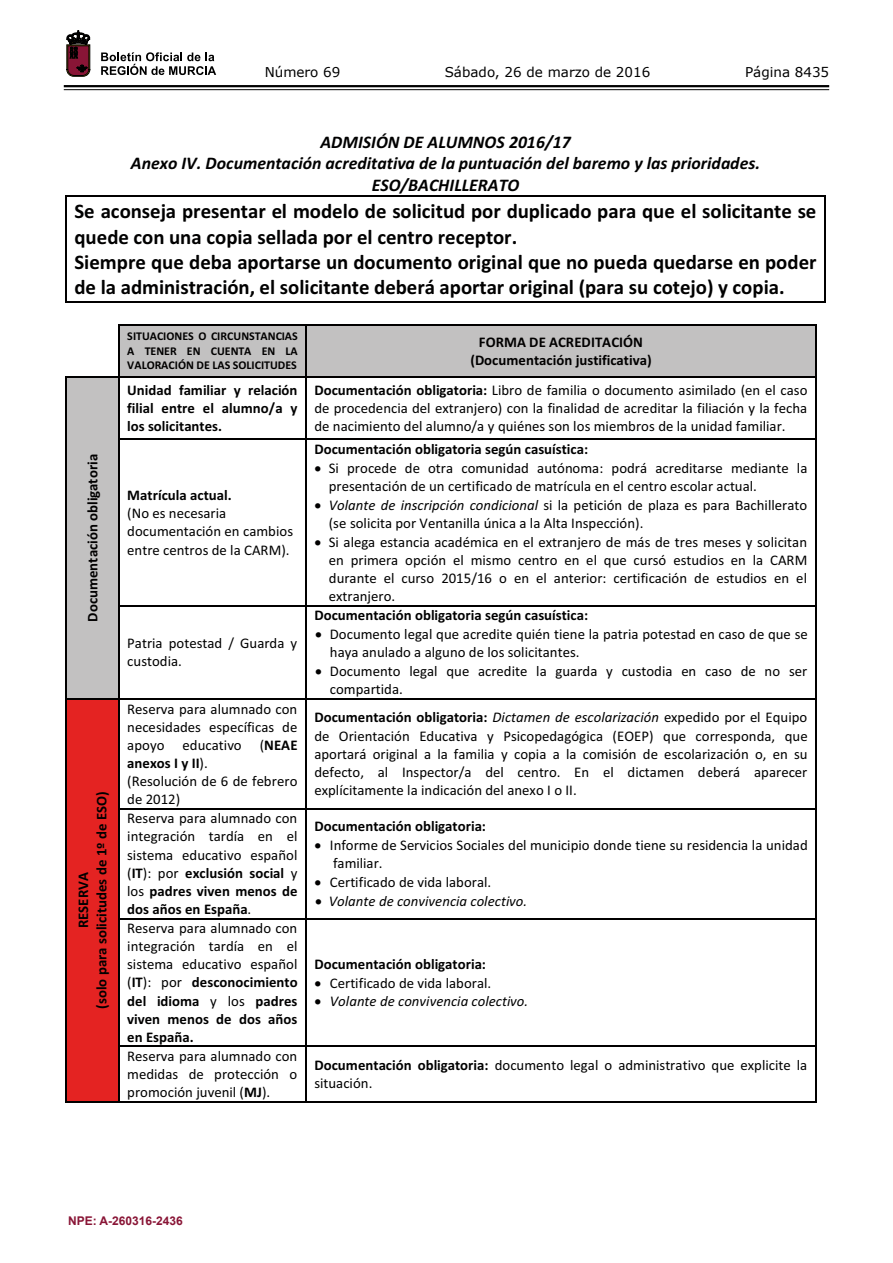
<style>
.page{position:relative;width:893px;height:1263px;background:#fff}
.page>*{position:absolute;margin:0;border:0;box-sizing:border-box;transform-origin:0 0}
.t1{font:700 20.85px/25.3px "Calibri";color:#010000}
.t2{font:italic 700 17.85px/21.8px "Calibri";color:#010000;text-align:center}
.t3{font:14.85px/18.1px "Calibri";color:#010000}
.t4{font:700 14.85px/18.1px "Calibri";letter-spacing:.005em;color:#010000;text-align:center}
.t5{font:italic 14.85px "Calibri";letter-spacing:.005em;color:#010000}
.t6{font:13.5px "Verdana";color:#000}
.t7{font:700 12px/14.4px "Calibri";color:#010000;text-align:justify}
.t8{font:700 12px "Arial";color:#891536}
.s1{font-weight:700}
.s2{font-style:italic}
</style>
<div class="page">
<hr style="left:64px;top:85px;width:765px;height:2px;background:#000">
<hr style="left:64px;top:89px;width:765px;height:1px;background:#000">
<svg style="left:101px;top:52px;width:115px;height:23px"></svg>
<svg style="left:67px;top:31px;width:23px;height:45px"></svg>
<hr style="left:65px;top:196px;width:761px;height:1px;background:#010000">
<hr style="left:65px;top:301px;width:761px;height:1px;background:#010000">
<svg style="left:65px;top:197px;width:1px;height:104px"></svg>
<svg style="left:825px;top:197px;width:1px;height:104px"></svg>
<svg style="left:119px;top:325px;width:186px;height:4px"></svg>
<div style="left:119px;top:329px;width:8px;height:44px;background:#c2c1c1"></div>
<div style="left:298px;top:329px;width:7px;height:44px;background:#c2c1c1"></div>
<hr style="left:119px;top:373px;width:186px;height:3px;background:#c2c1c1">
<div style="left:127px;top:329px;width:171px;height:15px;background:#c2c1c1"></div>
<div style="left:127px;top:344px;width:171px;height:14px;background:#c2c1c1"></div>
<div style="left:127px;top:358px;width:171px;height:15px;background:#c2c1c1"></div>
<div style="left:306px;top:325px;width:509px;height:8px;background:#c2c1c1"></div>
<div style="left:306px;top:333px;width:8px;height:36px;background:#c2c1c1"></div>
<div style="left:808px;top:333px;width:7px;height:36px;background:#c2c1c1"></div>
<div style="left:306px;top:369px;width:509px;height:7px;background:#c2c1c1"></div>
<div style="left:314px;top:333px;width:494px;height:18px;background:#c2c1c1"></div>
<div style="left:314px;top:351px;width:494px;height:18px;background:#c2c1c1"></div>
<hr style="left:118px;top:324px;width:698px;height:1px;background:#010000">
<hr style="left:118px;top:325px;width:1px;height:51px;background:#010000">
<hr style="left:305px;top:325px;width:2px;height:51px;background:#010000">
<hr style="left:815px;top:325px;width:1px;height:51px;background:#010000">
<div style="left:67px;top:378px;width:16px;height:320px;background:#c2c1c1"></div>
<div style="left:83px;top:378px;width:35px;height:320px;background:#c2c1c1"></div>
<hr style="left:66px;top:376px;width:750px;height:1px;background:#010000">
<hr style="left:66px;top:377px;width:1px;height:62px;background:#010000">
<hr style="left:118px;top:377px;width:1px;height:62px;background:#010000">
<hr style="left:305px;top:377px;width:2px;height:62px;background:#010000">
<hr style="left:815px;top:377px;width:1px;height:62px;background:#010000">
<hr style="left:118px;top:439px;width:698px;height:1px;background:#010000">
<hr style="left:66px;top:440px;width:1px;height:165px;background:#010000">
<hr style="left:118px;top:440px;width:1px;height:165px;background:#010000">
<hr style="left:305px;top:440px;width:2px;height:165px;background:#010000">
<hr style="left:815px;top:440px;width:1px;height:165px;background:#010000">
<hr style="left:118px;top:605px;width:698px;height:1px;background:#010000">
<hr style="left:66px;top:606px;width:1px;height:92px;background:#010000">
<hr style="left:118px;top:606px;width:1px;height:92px;background:#010000">
<hr style="left:305px;top:606px;width:2px;height:92px;background:#010000">
<hr style="left:815px;top:606px;width:1px;height:92px;background:#010000">
<div style="left:67px;top:699px;width:7px;height:402px;background:#e42322"></div>
<div style="left:111px;top:699px;width:7px;height:402px;background:#e42322"></div>
<div style="left:74px;top:699px;width:18px;height:402px;background:#e42322"></div>
<div style="left:92px;top:699px;width:19px;height:402px;background:#e42322"></div>
<hr style="left:66px;top:698px;width:750px;height:1px;background:#010000">
<hr style="left:66px;top:699px;width:1px;height:109px;background:#010000">
<hr style="left:118px;top:699px;width:1px;height:109px;background:#010000">
<hr style="left:305px;top:699px;width:2px;height:109px;background:#010000">
<hr style="left:815px;top:699px;width:1px;height:109px;background:#010000">
<hr style="left:118px;top:808px;width:698px;height:1px;background:#010000">
<hr style="left:66px;top:809px;width:1px;height:109px;background:#010000">
<hr style="left:118px;top:809px;width:1px;height:109px;background:#010000">
<hr style="left:305px;top:809px;width:2px;height:109px;background:#010000">
<hr style="left:815px;top:809px;width:1px;height:109px;background:#010000">
<hr style="left:118px;top:918px;width:698px;height:1px;background:#010000">
<hr style="left:66px;top:919px;width:1px;height:127px;background:#010000">
<hr style="left:118px;top:919px;width:1px;height:127px;background:#010000">
<hr style="left:305px;top:919px;width:2px;height:127px;background:#010000">
<hr style="left:815px;top:919px;width:1px;height:127px;background:#010000">
<hr style="left:118px;top:1046px;width:698px;height:1px;background:#010000">
<hr style="left:66px;top:1047px;width:1px;height:55px;background:#010000">
<hr style="left:66px;top:1101px;width:52px;height:1px;background:#010000">
<hr style="left:118px;top:1047px;width:1px;height:55px;background:#010000">
<hr style="left:119px;top:1101px;width:186px;height:1px;background:#010000">
<hr style="left:305px;top:1047px;width:2px;height:55px;background:#010000">
<hr style="left:307px;top:1101px;width:508px;height:1px;background:#010000">
<hr style="left:815px;top:1047px;width:1px;height:55px;background:#010000">
<p class="t6" style="left:265px;top:62px;width:77px">Número 69</p>
<p class="t6" style="left:445px;top:62px;width:207px">Sábado, 26 de marzo de 2016</p>
<p class="t6" style="left:745px;top:62px;width:86px">Página 8435</p>
<p class="t2" style="left:131px;top:130px;width:631px">ADMISIÓN DE ALUMNOS 2016/17<br>Anexo IV. Documentación acreditativa de la puntuación del baremo y las prioridades.<br>ESO/BACHILLERATO</p>
<p class="t1" style="left:74px;top:197px;width:744px">Se aconseja presentar el modelo de solicitud por duplicado para que el solicitante se quede con una copia sellada por el centro receptor.<br>Siempre que deba aportarse un documento original que no pueda quedarse en poder de la administración, el solicitante deberá aportar original (para su cotejo) y copia.</p>
<p class="t7" style="left:127px;top:329px;width:172px">SITUACIONES O CIRCUNSTANCIAS A TENER EN CUENTA EN LA VALORACIÓN DE LAS SOLICITUDES</p>
<p class="t4" style="left:470px;top:332px;width:183px">FORMA DE ACREDITACIÓN (Documentación justificativa)</p>
<p class="t4" style="left:83px;top:622px;width:169px;rotate:-90deg">Documentación obligatoria</p>
<p class="t4" style="left:73px;top:1009px;width:219px;rotate:-90deg">RESERVA<br>(solo para solicitudes de 1º de ESO)</p>
<p class="t4" style="left:127px;top:380px;width:172px;text-align:justify">Unidad familiar y relación filial entre el alumno/a y los solicitantes.</p>
<p class="t3" style="left:314px;top:380px;width:495px;text-align:justify"><span class="s1">Documentación obligatoria:</span> Libro de familia o documento asimilado (en el caso de procedencia del extranjero) con la finalidad de acreditar la filiación y la fecha de nacimiento del alumno/a y quiénes son los miembros de la unidad familiar.</p>
<p class="t4" style="left:127px;top:486px;width:106px">Matrícula actual.</p>
<p class="t3" style="left:127px;top:504px;width:167px">(No es necesaria documentación en cambios entre centros de la CARM).</p>
<p class="t3" style="left:127px;top:633px;width:171px">Patria potestad / Guarda y custodia.</p>
<p class="t4" style="left:314px;top:439px;width:275px">Documentación obligatoria según casuística:</p>
<p class="t3" style="left:329px;top:458px;width:480px">Si procede de otra comunidad autónoma: podrá acreditarse mediante la presentación de un certificado de matrícula en el centro escolar actual.<br><span class="s2">Volante de inscripción condicional</span> si la petición de plaza es para Bachillerato (se solicita por Ventanilla única a la Alta Inspección).<br>Si alega estancia académica en el extranjero de más de tres meses y solicitan en primera opción el mismo centro en el que cursó estudios en la CARM durante el curso 2015/16 o en el anterior: certificación de estudios en el extranjero.</p>
<p class="t4" style="left:314px;top:606px;width:275px">Documentación obligatoria según casuística:</p>
<p class="t3" style="left:330px;top:624px;width:479px">Documento legal que acredite quién tiene la patria potestad en caso de que se haya anulado a alguno de los solicitantes.<br>Documento legal que acredite la guarda y custodia en caso de no ser compartida.</p>
<p class="t3" style="left:127px;top:699px;width:172px">Reserva para alumnado con necesidades específicas de apoyo educativo (<span class="s1">NEAE anexos I y II</span>).<br>(Resolución de 6 de febrero de 2012)</p>
<p class="t3" style="left:314px;top:708px;width:495px;text-align:justify"><span class="s1">Documentación obligatoria:</span> <span class="s2">Dictamen de escolarización</span> expedido por el Equipo de Orientación Educativa y Psicopedagógica (EOEP) que corresponda, que aportará original a la familia y copia a la comisión de escolarización o, en su defecto, al Inspector/a del centro. En el dictamen deberá aparecer explícitamente la indicación del anexo I o II.</p>
<p class="t3" style="left:127px;top:808px;width:172px;text-align:justify">Reserva para alumnado con integración tardía en el sistema educativo español (<span class="s1">IT</span>): por <span class="s1">exclusión social</span> y los <span class="s1">padres viven menos de dos años en España</span>.</p>
<p class="t4" style="left:314px;top:816px;width:173px">Documentación obligatoria:</p>
<p class="t3" style="left:330px;top:835px;width:479px">Informe de Servicios Sociales del municipio donde tiene su residencia la unidad familiar.<br>Certificado de vida laboral.</p>
<p class="t5" style="left:329px;top:892px;width:200px">Volante de convivencia colectivo.</p>
<p class="t3" style="left:127px;top:918px;width:172px;text-align:justify">Reserva para alumnado con integración tardía en el sistema educativo español (<span class="s1">IT</span>): por <span class="s1">desconocimiento del idioma</span> y los <span class="s1">padres viven menos de dos años en España.</span></p>
<p class="t4" style="left:314px;top:954px;width:173px">Documentación obligatoria:</p>
<p class="t3" style="left:330px;top:973px;width:163px">Certificado de vida laboral.</p>
<p class="t5" style="left:330px;top:992px;width:200px">Volante de convivencia colectivo.</p>
<p class="t3" style="left:127px;top:1046px;width:172px;text-align:justify">Reserva para alumnado con medidas de protección o promoción juvenil (<span class="s1">MJ</span>).</p>
<p class="t3" style="left:314px;top:1055px;width:494px"><span class="s1">Documentación obligatoria:</span> documento legal o administrativo que explicite la situación.</p>
<p class="t8" style="left:68px;top:1213px;width:116px">NPE: A-260316-2436</p>
</div>
